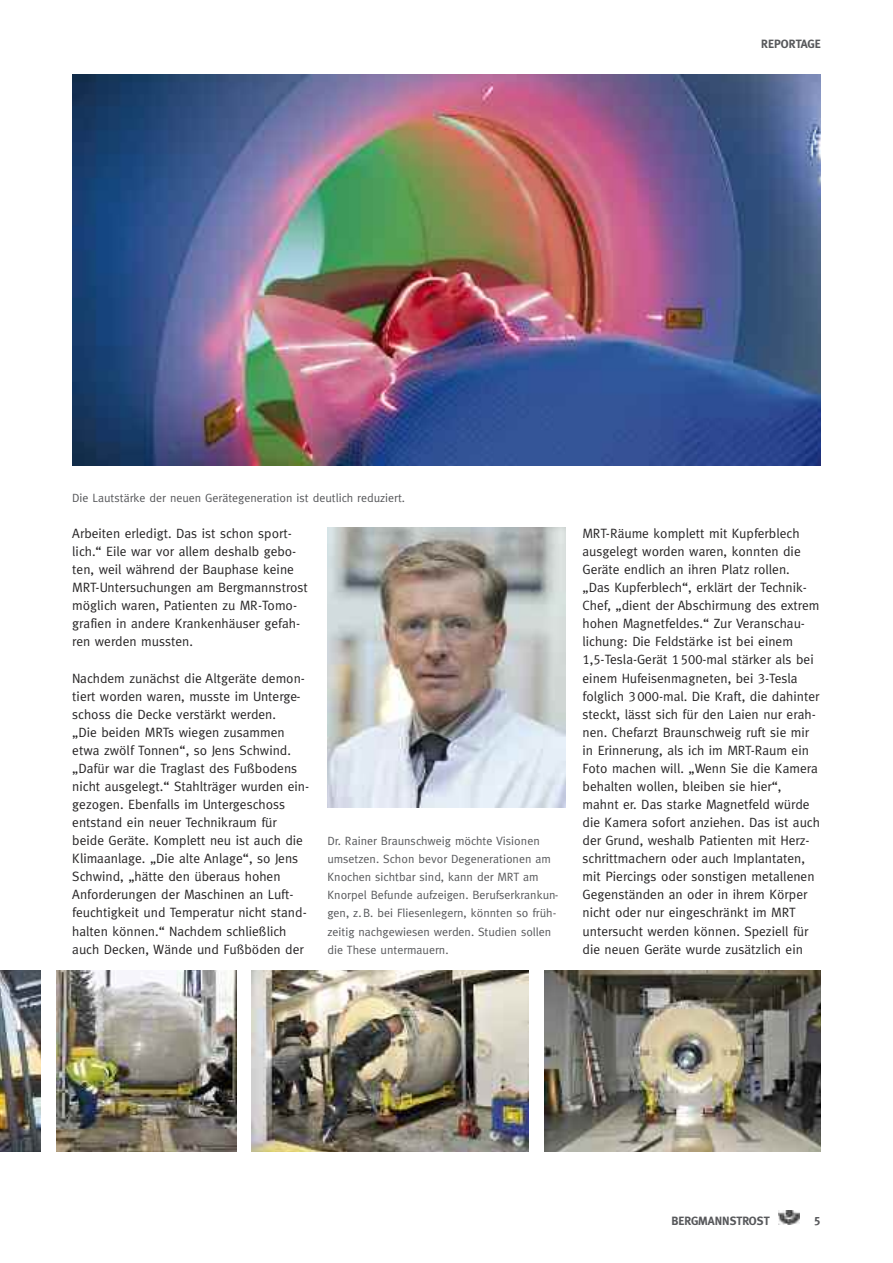
<style>
.page{position:relative;width:893px;height:1263px;background:#fff}
.page>*{position:absolute;margin:0;border:0;box-sizing:border-box;transform-origin:0 0}
.t1{font:13.5px/18px "Meta";color:#272526}
.t2{font:12px/18px "Meta";color:#57585b}
.t3{font:700 12px "Meta";color:#57585b}
.t4{font:12px "Meta Bold Caps";color:#57585b}
.s1{font-family:"Meta Caps"}
</style>
<div class="page">
<img style="left:778px;top:1210px;width:21px;height:15px">
<img style="left:72px;top:74px;width:749px;height:391px">
<img style="left:327px;top:527px;width:239px;height:280px">
<img style="left:0;top:970px;width:41px;height:182px">
<img style="left:252px;top:970px;width:276px;height:182px">
<img style="left:544px;top:970px;width:277px;height:182px">
<img style="left:57px;top:970px;width:179px;height:182px">
<p class="t3" style="left:761px;top:37px;width:61px">REPORTAGE</p>
<p class="t2" style="left:72px;top:489px;width:334px">Die Lautstärke der neuen Gerätegeneration ist deutlich reduziert.</p>
<p class="t1" style="left:72px;top:524px;width:237px">Arbeiten erledigt. Das ist schon sport&shy;lich.“ Eile war vor allem deshalb gebo&shy;ten, weil während der Bauphase keine MRT-Untersuchungen am Bergmannstrost möglich waren, Patienten zu MR-Tomo&shy;grafien in andere Krankenhäuser gefah&shy;ren werden mussten.</p>
<p class="t1" style="left:72px;top:669px;width:238px">Nachdem zunächst die Altgeräte demon&shy;tiert worden waren, musste im Unterge&shy;schoss die Decke verstärkt werden.<br>„Die beiden MRTs wiegen zusammen etwa zwölf Tonnen“, so Jens Schwind. „Dafür war die Traglast des Fußbodens nicht ausgelegt.“ Stahlträger wurden ein&shy;gezogen. Ebenfalls im Untergeschoss entstand ein neuer Technikraum für beide Geräte. Komplett neu ist auch die Klimaanlage. „Die alte Anlage“, so Jens Schwind, „hätte den überaus hohen Anforderungen der Maschinen an Luft&shy;feuchtigkeit und Temperatur nicht stand&shy;halten können.“ Nachdem schließlich auch Decken, Wände und Fußböden der</p>
<p class="t2" style="left:327px;top:832px;width:233px">Dr. Rainer Braunschweig möchte Visionen umsetzen. Schon bevor Degenerationen am Knochen sichtbar sind, kann der MRT am Knorpel Befunde aufzeigen. Berufserkrankun&shy;gen, z.B. bei Fliesenlegern, könnten so früh&shy;zeitig nachgewiesen werden. Studien sollen die These untermauern.</p>
<p class="t1" style="left:583px;top:524px;width:239px">MRT-Räume komplett mit Kupferblech ausgelegt worden waren, konnten die Geräte endlich an ihren Platz rollen. „Das Kupferblech“, erklärt der Technik-Chef, „dient der Abschirmung des extrem hohen Magnetfeldes.“ Zur Veranschau&shy;lichung: Die Feldstärke ist bei einem <span class="s1">1,5</span>-Tesla-Gerät <span class="s1">1500</span>-mal stärker als bei einem Hufeisenmagneten, bei <span class="s1">3</span>-Tesla folglich <span class="s1">3000</span>-mal. Die Kraft, die dahinter steckt, lässt sich für den Laien nur erah&shy;nen. Chefarzt Braunschweig ruft sie mir in Erinnerung, als ich im MRT-Raum ein Foto machen will. „Wenn Sie die Kamera behalten wollen, bleiben sie hier“, mahnt er. Das starke Magnetfeld würde die Kamera sofort anziehen. Das ist auch der Grund, weshalb Patienten mit Herz&shy;schrittmachern oder auch Implantaten, mit Piercings oder sonstigen metallenen Gegenständen an oder in ihrem Körper nicht oder nur eingeschränkt im MRT untersucht werden können. Speziell für die neuen Geräte wurde zusätzlich ein</p>
<p class="t3" style="left:671px;top:1213px;width:100px">BERGMANNSTROST</p>
<p class="t4" style="left:814px;top:1213px;width:8px">5</p>
</div>
